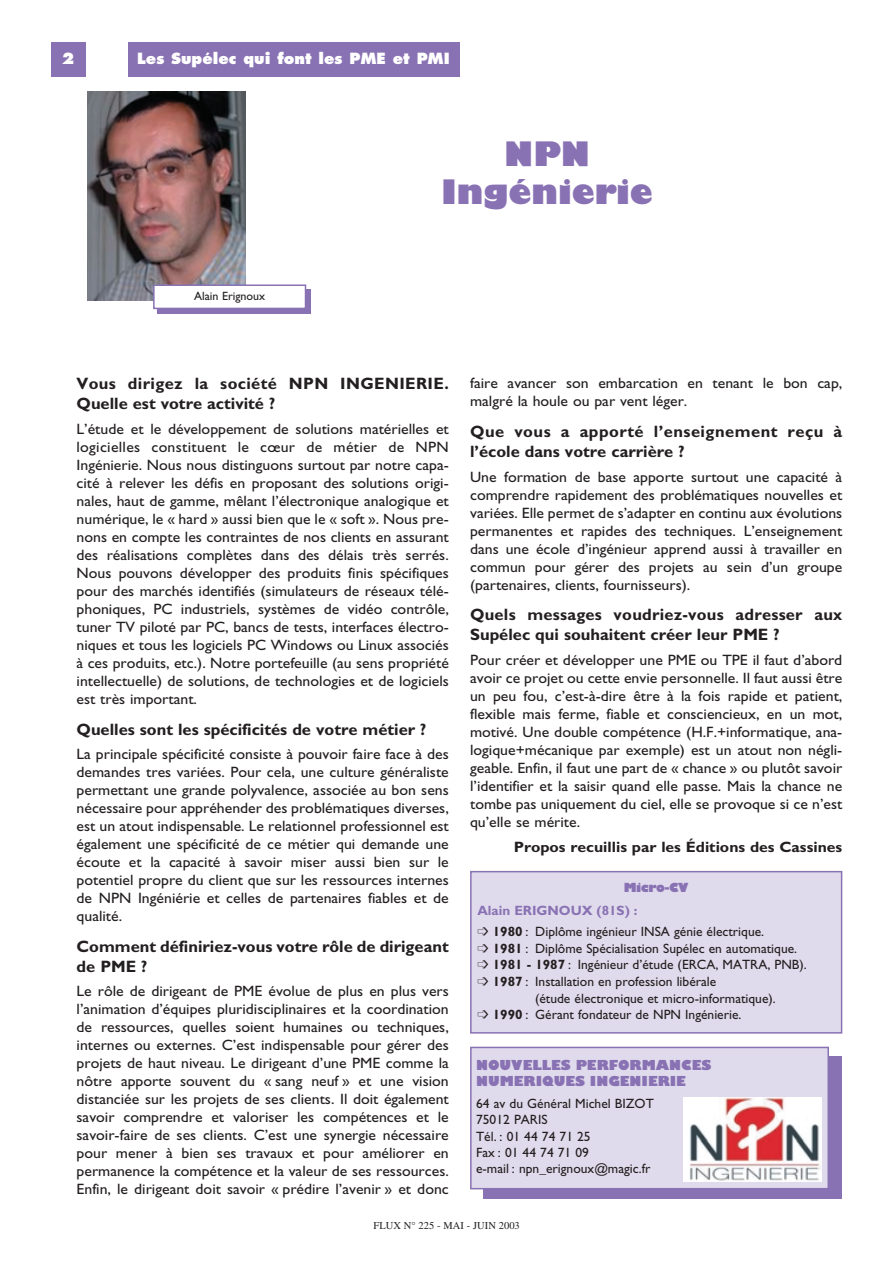
<style>
.page{position:relative;width:893px;height:1263px;background:#fff}
.page>*{position:absolute;margin:0;border:0;box-sizing:border-box;transform-origin:0 0}
.t1{font:800 33px/37.5px "Gill Sans";color:#8972b3;text-align:center}
.t2{font:700 16.5px/19.8px "Gill Sans";color:#231f20}
.t3{font:700 16.5px/19.8px "Gill Sans";letter-spacing:.03em;color:#231f20}
.t4{font:700 16.5px/19.8px "Gill Sans";letter-spacing:.02em;color:#231f20}
.t5{font:15px/18px "Gill Sans";color:#231f20;text-align:justify;scale:1.05 1}
.t6{font:700 15px "Gill Sans";color:#231f20;scale:1.05 1}
.t7{font:800 15px "Futura";color:#fff}
.t8{font:13.5px/16.2px "Gill Sans";color:#231f20}
.t9{font:800 13.5px/16.2px "Gill Sans";color:#8972b3}
.t10{font:800 12.3px "Gill Sans";letter-spacing:-.045em;color:#8972b3}
.t11{font:12px "Gill Sans";color:#231f20}
.t12{font:10.5px "Times";color:#231f20}
.s1{font-weight:700;color:#8972b3}
.s2{font-weight:700}
</style>
<div class="page">
<div style="left:128px;top:43px;width:331px;height:34px;background:#8972b3"></div>
<div style="left:51px;top:43px;width:34px;height:34px;background:#8972b3"></div>
<img style="left:88px;top:92px;width:158px;height:209px">
<div style="left:483px;top:1057px;width:359px;height:142px;background:#8972b3"></div>
<div style="left:471px;top:1047px;width:357px;height:142px;background:#e0dbec"></div>
<div style="left:470px;top:1047px;width:359px;height:142px;border:2px solid #8972b3"></div>
<div style="left:157px;top:290px;width:153px;height:24px;background:#8972b3"></div>
<div style="left:154px;top:285px;width:151px;height:23px;background:#fff"></div>
<div style="left:153px;top:284px;width:153px;height:25px;border:2px solid #8972b3"></div>
<img style="left:683px;top:1098px;width:138px;height:83px">
<div style="left:471px;top:872px;width:370px;height:161px;background:#e0dbec"></div>
<div style="left:470px;top:871px;width:372px;height:163px;border:2px solid #8972b3"></div>
<p class="t7" style="left:62px;top:52px;width:14px">2</p>
<p class="t7" style="left:137px;top:52px;width:314px">Les Supélec qui font les PME et PMI</p>
<p class="t11" style="left:194px;top:291px;width:73px">Alain Erignoux</p>
<h1 class="t1" style="left:441px;top:138px;width:213px">NPN<br>Ingénierie</h1>
<p class="t4" style="left:77px;top:376px;width:374px">Vous dirigez la société NPN INGENIERIE.<br>Quelle est votre activité ?</p>
<p class="t5" style="left:77px;top:421px;width:356px">L’étude et le développement de solutions matérielles et logicielles constituent le cœur de métier de NPN Ingénierie. Nous nous distinguons surtout par notre capa&shy;cité à relever les défis en proposant des solutions origi&shy;nales, haut de gamme, mêlant l’électronique analogique et numérique, le « hard » aussi bien que le « soft ». Nous pre&shy;nons en compte les contraintes de nos clients en assurant des réalisations complètes dans des délais très serrés.<br>Nous pouvons développer des produits finis spécifiques pour des marchés identifiés (simulateurs de réseaux télé&shy;phoniques, PC industriels, systèmes de vidéo contrôle, tuner TV piloté par PC, bancs de tests, interfaces électro&shy;niques et tous les logiciels PC Windows ou Linux associés à ces produits, etc.). Notre portefeuille (au sens propriété intellectuelle) de solutions, de technologies et de logiciels est très important.</p>
<p class="t2" style="left:77px;top:721px;width:351px">Quelles sont les spécificités de votre métier ?</p>
<p class="t5" style="left:77px;top:747px;width:356px">La principale spécificité consiste à pouvoir faire face à des demandes tres variées. Pour cela, une culture généraliste permettant une grande polyvalence, associée au bon sens nécessaire pour appréhender des problématiques diverses, est un atout indispensable. Le relationnel professionnel est également une spécificité de ce métier qui demande une écoute et la capacité à savoir miser aussi bien sur le potentiel propre du client que sur les ressources internes de NPN Ingéniérie et celles de partenaires fiables et de qualité.</p>
<p class="t2" style="left:77px;top:938px;width:374px">Comment définiriez-vous votre rôle de dirigeant de PME ?</p>
<p class="t5" style="left:77px;top:984px;width:356px">Le rôle de dirigeant de PME évolue de plus en plus vers l’animation d’équipes pluridisciplinaires et la coordination de ressources, quelles soient humaines ou techniques, internes ou externes. C’est indispensable pour gérer des projets de haut niveau. Le dirigeant d’une PME comme la nôtre apporte souvent du « sang neuf » et une vision distanciée sur les projets de ses clients. Il doit également savoir comprendre et valoriser les compétences et le savoir-faire de ses clients. C’est une synergie nécessaire pour mener à bien ses travaux et pour améliorer en permanence la compétence et la valeur de ses ressources.<br>Enfin, le dirigeant doit savoir « prédire l’avenir » et donc</p>
<p class="t5" style="left:470px;top:376px;width:356px">faire avancer son embarcation en tenant le bon cap, malgré la houle ou par vent léger.</p>
<p class="t3" style="left:470px;top:424px;width:374px">Que vous a apporté l’enseignement reçu à l’école dans votre carrière ?</p>
<p class="t5" style="left:470px;top:469px;width:356px">Une formation de base apporte surtout une capacité à comprendre rapidement des problématiques nouvelles et variées. Elle permet de s’adapter en continu aux évolutions permanentes et rapides des techniques. L’enseignement dans une école d’ingénieur apprend aussi à travailler en commun pour gérer des projets au sein d’un groupe (partenaires, clients, fournisseurs).</p>
<p class="t2" style="left:470px;top:607px;width:374px">Quels messages voudriez-vous adresser aux<br>Supélec qui souhaitent créer leur PME ?</p>
<p class="t5" style="left:470px;top:652px;width:356px">Pour créer et développer une PME ou TPE il faut d’abord avoir ce projet ou cette envie personnelle. Il faut aussi être un peu fou, c’est-à-dire être à la fois rapide et patient, flexible mais ferme, fiable et consciencieux, en un mot, motivé. Une double compétence (H.F.+informatique, ana&shy;logique+mécanique par exemple) est un atout non négli&shy;geable. Enfin, il faut une part de « chance » ou plutôt savoir l’identifier et la saisir quand elle passe. Mais la chance ne tombe pas uniquement du ciel, elle se provoque si ce n’est qu’elle se mérite.</p>
<p class="t6" style="left:513px;top:842px;width:314px">Propos recuillis par les Éditions des Cassines</p>
<p class="t10" style="left:624px;top:883px;width:66px">Micro-CV</p>
<p class="t8" style="left:477px;top:902px;width:288px;line-height:20.4px"><span class="s1">Alain ERIGNOUX (81S) :<br></span>➩ <span class="s2">1980</span> : Diplôme ingénieur INSA génie électrique.</p>
<p class="t8" style="left:477px;top:941px;width:321px">➩ <span class="s2">1981</span> : Diplôme Spécialisation Supélec en automatique.</p>
<p class="t8" style="left:477px;top:958px;width:331px">➩ <span class="s2">1981 - 1987</span> : Ingénieur d’étude (ERCA, MATRA, PNB).</p>
<p class="t8" style="left:477px;top:975px;width:240px">➩ <span class="s2">1987</span> : Installation en profession libérale</p>
<p class="t8" style="left:535px;top:992px;width:242px">(étude électronique et micro-informatique).</p>
<p class="t8" style="left:477px;top:1008px;width:266px">➩ <span class="s2">1990</span> : Gérant fondateur de NPN Ingénierie.</p>
<p class="t9" style="left:476px;top:1058px;width:237px">NOUVELLES PERFORMANCES<br>NUMERIQUES INGENIERIE</p>
<p class="t8" style="left:476px;top:1097px;width:179px">64 av du Général Michel BIZOT<br>75012 PARIS<br>Tél. : 01 44 74 71 25<br>Fax : 01 44 74 71 09<br>e-mail : npn_erignoux@magic.fr</p>
<p class="t12" style="left:373px;top:1222px;width:148px">FLUX N° 225 - MAI - JUIN 2003</p>
</div>
